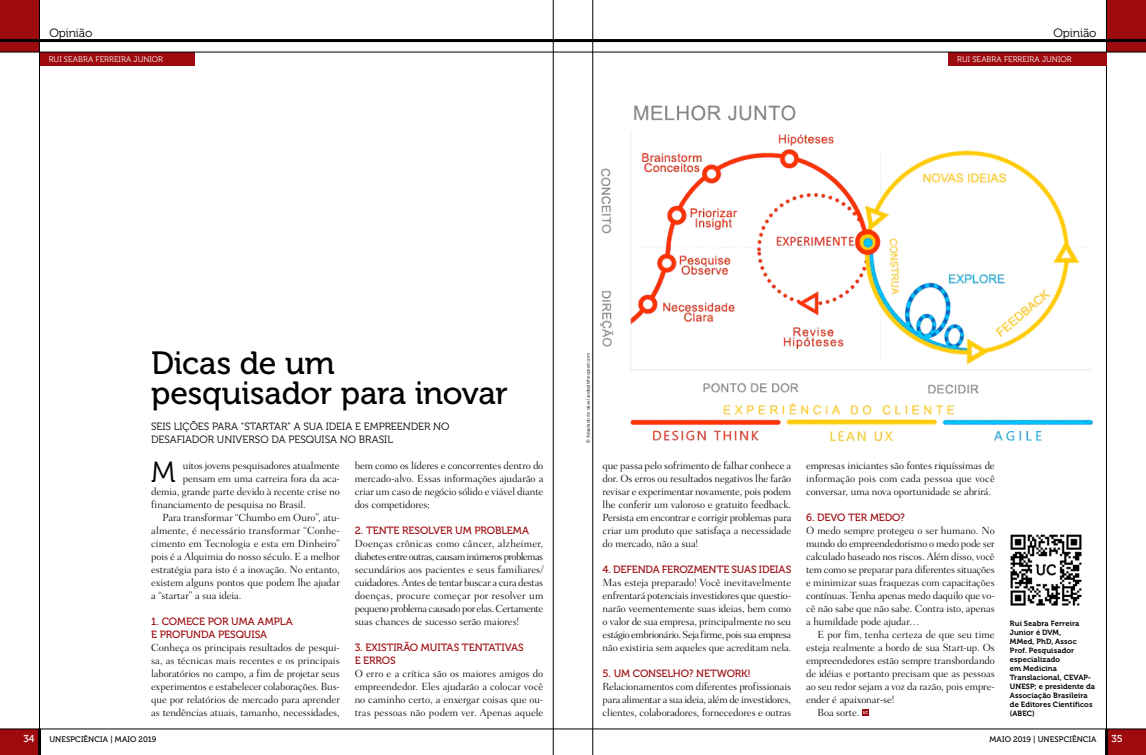
<style>
.page{position:relative;width:1146px;height:755px;background:#fff}
.page>*{position:absolute;margin:0;border:0;box-sizing:border-box;transform-origin:0 0}
.t1{font:32px/30px "Museo 500";letter-spacing:-.01em;color:#000}
.t2{font:29px "Museo 300";color:#000}
.t3{font:12px "Museo 300";letter-spacing:-.005em;color:#000}
.t4{font:300 10.5px/13px "Fairfield LT Std";letter-spacing:-.01em;color:#000;text-align:justify}
.t5{font:10.5px/13px "Museo 500";letter-spacing:-.01em;color:#9e0b0f}
.t6{font:10.5px/13px "Museo 300";letter-spacing:-.005em;color:#000}
.t7{font:300 10.5px "Fairfield LT Std";letter-spacing:.01em;color:#000}
.t8{font:10px "Museo 500";color:#fff}
.t9{font:8px "Museo 300";letter-spacing:.005em;color:#fff}
.t10{font:8px "Museo 500";letter-spacing:.01em;color:#000}
.t11{font:7.5px/9px "Museo 700";letter-spacing:.015em;color:#000}
.t12{font:4.5px "Museo 300";color:#000}
</style>
<div class="page">
<div style="left:1106px;top:0;width:39px;height:52px;background:#9e0b0f"></div>
<svg style="left:862px;top:709px;width:6px;height:6px"></svg>
<svg style="left:862px;top:710px;width:5px;height:3px"></svg>
<img style="left:1010px;top:534px;width:72px;height:72px">
<img style="left:593px;top:95px;width:501px;height:347px">
<div style="left:0;top:0;width:39px;height:52px;background:#9e0b0f"></div>
<div style="left:1106px;top:728px;width:39px;height:26px;background:#9e0b0f"></div>
<hr style="left:0;top:39px;width:1145px;height:3px;background:#000">
<hr style="left:1106px;top:0;width:1px;height:754px;background:#000">
<div style="left:0;top:728px;width:39px;height:26px;background:#9e0b0f"></div>
<hr style="left:0;top:728px;width:1145px;height:1px;background:#000">
<hr style="left:39px;top:0;width:1px;height:754px;background:#000">
<hr style="left:553px;top:0;width:1px;height:754px;background:#000">
<hr style="left:592px;top:0;width:1px;height:754px;background:#000">
<hr style="left:38px;top:728px;width:3px;height:26px;background:#000">
<hr style="left:1104px;top:728px;width:3px;height:26px;background:#000">
<div style="left:40px;top:52px;width:154px;height:13px;background:#9e0b0f"></div>
<div style="left:947px;top:52px;width:159px;height:13px;background:#9e0b0f"></div>
<hr style="left:0;top:52px;width:1145px;height:1px;background:#000">
<p class="t3" style="left:49px;top:26px;width:45px">Opinião</p>
<p class="t3" style="left:1053px;top:26px;width:45px">Opinião</p>
<p class="t9" style="left:49px;top:54px;width:116px">RUI SEABRA FERREIRA JUNIOR</p>
<p class="t9" style="left:957px;top:54px;width:116px">RUI SEABRA FERREIRA JUNIOR</p>
<h1 class="t1" style="left:151px;top:348px;width:358px">Dicas de um pesquisador para inovar</h1>
<p class="t6" style="left:151px;top:419px;width:300px">SEIS LIÇÕES PARA “STARTAR” A SUA IDEIA E EMPREENDER NO<br>DESAFIADOR UNIVERSO DA PESQUISA NO BRASIL</p>
<h2 class="t2" style="left:151px;top:455px;width:26px">M</h2>
<p class="t4" style="left:183px;top:458px;width:158px">uitos jovens pesquisadores atualmente</p>
<p class="t4" style="left:183px;top:471px;width:158px">pensam em uma carreira fora da aca-</p>
<p class="t4" style="left:151px;top:484px;width:190px">demia, grande parte devido à recente crise no</p>
<p class="t4" style="left:151px;top:497px;width:156px">financiamento de pesquisa no Brasil.</p>
<p class="t4" style="left:162px;top:510px;width:179px">Para transformar “Chumbo em Ouro”, atu-</p>
<p class="t7" style="left:151px;top:524px;width:190px">almente, é necessário transformar “Conhe-</p>
<p class="t4" style="left:151px;top:536px;width:190px">cimento em Tecnologia e esta em Dinheiro”</p>
<p class="t4" style="left:151px;top:549px;width:190px">pois é a Alquimia do nosso século. E a melhor</p>
<p class="t4" style="left:151px;top:562px;width:190px">estratégia para isto é a inovação. No entanto,</p>
<p class="t4" style="left:151px;top:575px;width:190px">existem alguns pontos que podem lhe ajudar</p>
<p class="t4" style="left:151px;top:588px;width:92px">a “startar” a sua ideia.</p>
<p class="t5" style="left:151px;top:614px;width:143px">1. COMECE POR UMA AMPLA<br>E PROFUNDA PESQUISA</p>
<p class="t4" style="left:151px;top:640px;width:190px">Conheça os principais resultados de pesqui&shy;sa, as técnicas mais recentes e os principais laboratórios no campo, a fim de projetar seus experimentos e estabelecer colaborações. Bus&shy;que por relatórios de mercado para aprender as tendências atuais, tamanho, necessidades,</p>
<p class="t4" style="left:354px;top:458px;width:190px">bem como os líderes e concorrentes dentro do mercado-alvo. Essas informações ajudarão a criar um caso de negócio sólido e viável diante dos competidores;</p>
<p class="t5" style="left:354px;top:523px;width:176px">2. TENTE RESOLVER UM PROBLEMA</p>
<p class="t4" style="left:354px;top:536px;width:190px">Doenças crônicas como câncer, alzheimer, diabetes entre outras, causam inúmeros problemas secundários aos pacientes e seus familiares/ cuidadores. Antes de tentar buscar a cura destas doenças, procure começar por resolver um pequeno problema causado por elas. Certamente suas chances de sucesso serão maiores!</p>
<p class="t5" style="left:354px;top:640px;width:171px">3. EXISTIRÃO MUITAS TENTATIVAS<br>E ERROS</p>
<p class="t4" style="left:354px;top:666px;width:190px">O erro e a crítica são os maiores amigos do empreendedor. Eles ajudarão a colocar você no caminho certo, a enxergar coisas que ou&shy;tras pessoas não podem ver. Apenas aquele</p>
<p class="t12" style="left:586px;top:442px;width:91px;rotate:-90deg">© Adaptado de dave.landis@lithespeed.com</p>
<p class="t4" style="left:602px;top:458px;width:190px">que passa pelo sofrimento de falhar conhece a dor. Os erros ou resultados negativos lhe farão revisar e experimentar novamente, pois podem lhe conferir um valoroso e gratuito feedback.<br>Persista em encontrar e corrigir problemas para criar um produto que satisfaça a necessidade do mercado, não a sua!</p>
<p class="t5" style="left:602px;top:562px;width:190px">4. DEFENDA FEROZMENTE SUAS IDEIAS</p>
<p class="t4" style="left:602px;top:575px;width:190px">Mas esteja preparado! Você inevitavelmente enfrentará potenciais investidores que questio&shy;narão veementemente suas ideias, bem como o valor de sua empresa, principalmente no seu estágio embrionário. Seja firme, pois sua empresa não existiria sem aqueles que acreditam nela.</p>
<p class="t5" style="left:602px;top:666px;width:150px">5. UM CONSELHO? NETWORK!</p>
<p class="t4" style="left:602px;top:679px;width:190px">Relacionamentos com diferentes profissionais para alimentar a sua ideia, além de investidores, clientes, colaboradores, fornecedores e outras</p>
<p class="t4" style="left:806px;top:458px;width:190px">empresas iniciantes são fontes riquíssimas de informação pois com cada pessoa que você conversar, uma nova oportunidade se abrirá.</p>
<p class="t5" style="left:806px;top:510px;width:100px">6. DEVO TER MEDO?</p>
<p class="t4" style="left:806px;top:523px;width:190px">O medo sempre protegeu o ser humano. No mundo do empreendedorismo o medo pode ser calculado baseado nos riscos. Além disso, você tem como se preparar para diferentes situações e minimizar suas fraquezas com capacitações contínuas. Tenha apenas medo daquilo que vo&shy;cê não sabe que não sabe. Contra isto, apenas a humildade pode ajudar…</p>
<p class="t4" style="left:817px;top:627px;width:179px">E por fim, tenha certeza de que seu time</p>
<p class="t4" style="left:806px;top:640px;width:190px">esteja realmente a bordo de sua Start-up. Os</p>
<p class="t4" style="left:806px;top:653px;width:190px">empreendedores estão sempre transbordando</p>
<p class="t4" style="left:806px;top:666px;width:190px">de idéias e portanto precisam que as pessoas</p>
<p class="t4" style="left:806px;top:679px;width:190px">ao seu redor sejam a voz da razão, pois empre-</p>
<p class="t4" style="left:806px;top:692px;width:90px">ender é apaixonar-se!</p>
<p class="t4" style="left:817px;top:705px;width:43px">Boa sorte.</p>
<p class="t11" style="left:1009px;top:618px;width:87px">Rui Seabra Ferreira<br>Junior é DVM,<br>MMed, PhD, Assoc<br>Prof. Pesquisador especializado<br>em Medicina<br>Translacional, CEVAP-<br>UNESP; e presidente da<br>Associação Brasileira de Editores Científicos (ABEC)</p>
<p class="t8" style="left:23px;top:732px;width:13px">34</p>
<p class="t8" style="left:1111px;top:732px;width:13px">35</p>
<p class="t10" style="left:49px;top:734px;width:108px">UNESPCIÊNCIA | MAIO 2019</p>
<p class="t10" style="left:989px;top:734px;width:108px">MAIO 2019 | UNESPCIÊNCIA</p>
</div>
